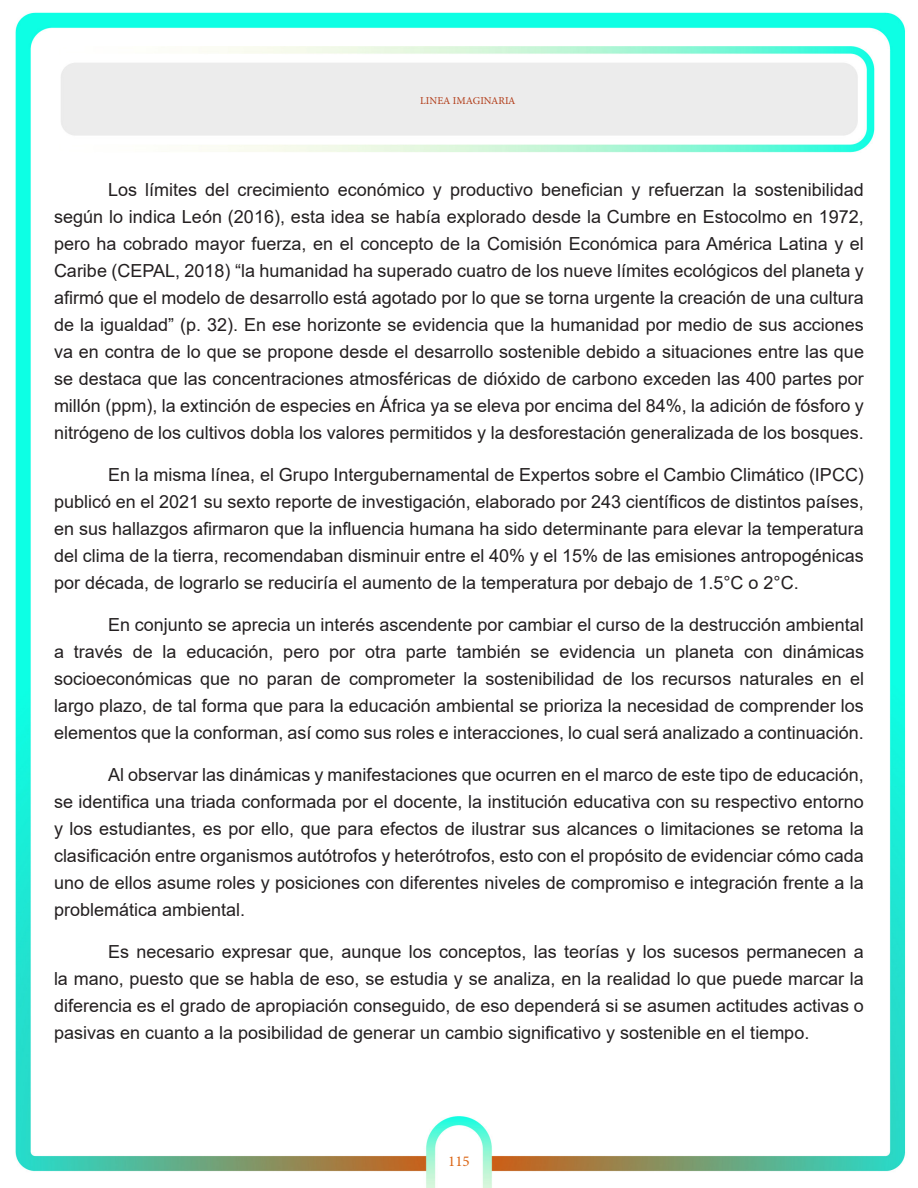
<style>
.page{position:relative;width:918px;height:1188px;background:#fff}
.page>*{position:absolute;margin:0;border:0;box-sizing:border-box;transform-origin:0 0}
.t1{font:18px/27px "Arial";color:#231f20;text-align:justify}
.t2{font:15px "Minion Pro";color:#db6514}
.t3{font:10.5px "Minion Pro";color:#b13b17}
</style>
<div class="page">
<img style="left:15px;top:12px;width:891px;height:1176px">
<p class="t3" style="left:420px;top:93px;width:97px">LINEA IMAGINARIA</p>
<p class="t1" style="left:54px;top:176px;width:812px;text-indent:54px">Los límites del crecimiento económico y productivo benefician y refuerzan la sostenibilidad según lo indica León (2016), esta idea se había explorado desde la Cumbre en Estocolmo en 1972, pero ha cobrado mayor fuerza, en el concepto de la Comisión Económica para América Latina y el Caribe (CEPAL, 2018) “la humanidad ha superado cuatro de los nueve límites ecológicos del planeta y afirmó que el modelo de desarrollo está agotado por lo que se torna urgente la creación de una cultura de la igualdad” (p. 32). En ese horizonte se evidencia que la humanidad por medio de sus acciones va en contra de lo que se propone desde el desarrollo sostenible debido a situaciones entre las que se destaca que las concentraciones atmosféricas de dióxido de carbono exceden las 400 partes por millón (ppm), la extinción de especies en África ya se eleva por encima del 84%, la adición de fósforo y nitrógeno de los cultivos dobla los valores permitidos y la desforestación generalizada de los bosques.</p>
<p class="t1" style="left:54px;top:461px;width:811px;text-indent:54px">En la misma línea, el Grupo Intergubernamental de Expertos sobre el Cambio Climático (IPCC) publicó en el 2021 su sexto reporte de investigación, elaborado por 243 científicos de distintos países, en sus hallazgos afirmaron que la influencia humana ha sido determinante para elevar la temperatura del clima de la tierra, recomendaban disminuir entre el 40% y el 15% de las emisiones antropogénicas por década, de lograrlo se reduciría el aumento de la temperatura por debajo de 1.5°C o 2°C.</p>
<p class="t1" style="left:54px;top:611px;width:812px;text-indent:54px">En conjunto se aprecia un interés ascendente por cambiar el curso de la destrucción ambiental a través de la educación, pero por otra parte también se evidencia un planeta con dinámicas socioeconómicas que no paran de comprometer la sostenibilidad de los recursos naturales en el largo plazo, de tal forma que para la educación ambiental se prioriza la necesidad de comprender los elementos que la conforman, así como sus roles e interacciones, lo cual será analizado a continuación.</p>
<p class="t1" style="left:54px;top:761px;width:811px;text-indent:54px">Al observar las dinámicas y manifestaciones que ocurren en el marco de este tipo de educación, se identifica una triada conformada por el docente, la institución educativa con su respectivo entorno y los estudiantes, es por ello, que para efectos de ilustrar sus alcances o limitaciones se retoma la clasificación entre organismos autótrofos y heterótrofos, esto con el propósito de evidenciar cómo cada uno de ellos asume roles y posiciones con diferentes niveles de compromiso e integración frente a la problemática ambiental.</p>
<p class="t1" style="left:54px;top:938px;width:811px;text-indent:54px">Es necesario expresar que, aunque los conceptos, las teorías y los sucesos permanecen a la mano, puesto que se habla de eso, se estudia y se analiza, en la realidad lo que puede marcar la diferencia es el grado de apropiación conseguido, de eso dependerá si se asumen actitudes activas o pasivas en cuanto a la posibilidad de generar un cambio significativo y sostenible en el tiempo.</p>
<p class="t2" style="left:448px;top:1151px;width:23px">115</p>
</div>
